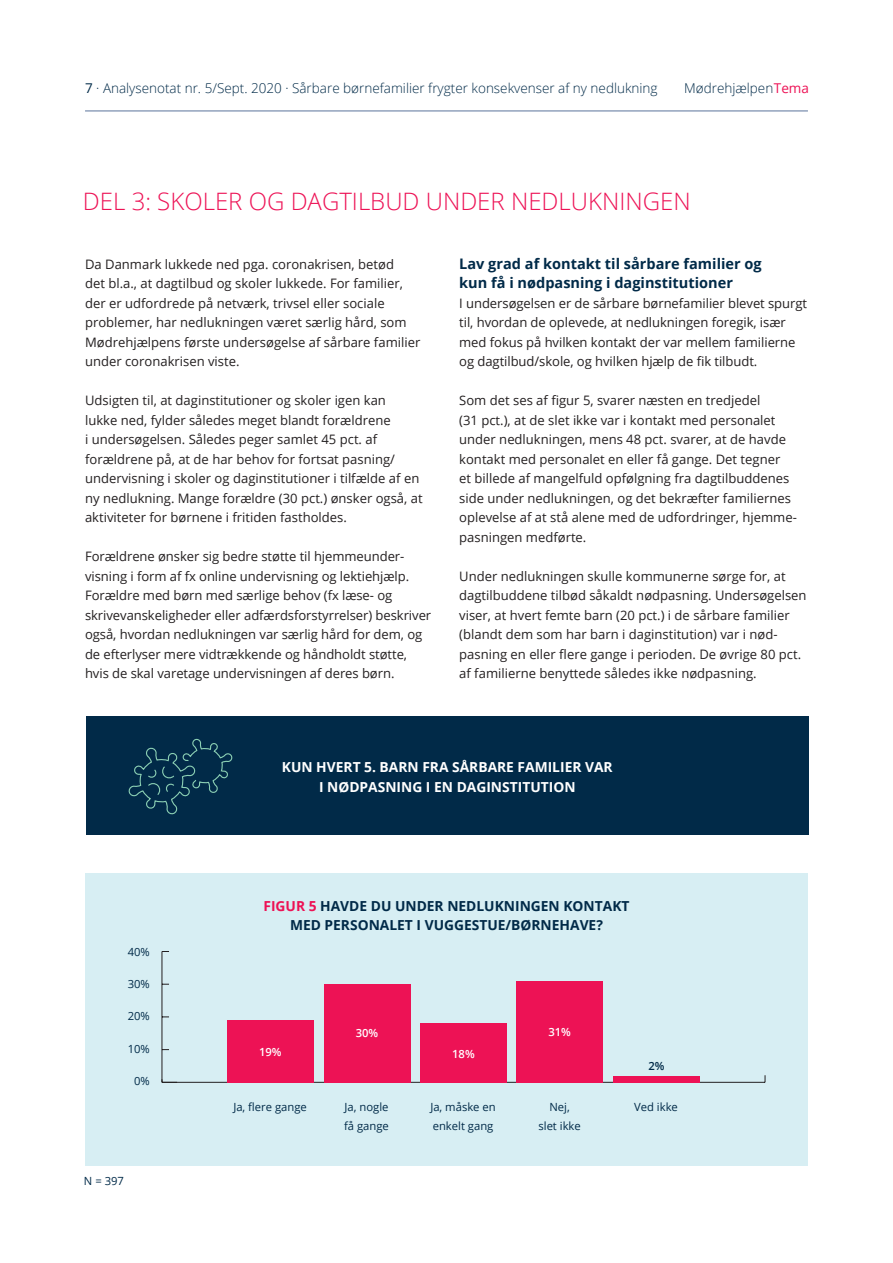
<style>
.page{position:relative;width:893px;height:1263px;background:#fff}
.page>*{position:absolute;margin:0;border:0;box-sizing:border-box;transform-origin:0 0}
.Temamanchet{font:300 24px "Open Sans";color:#ed1255}
.Afsnitsrubrikker{font:700 14.55px/19.5px "Open Sans";color:#012a48}
.Figurtitler{font:700 13.8px "Open Sans";color:#012a48}
.Highlight_facts{font:700 13.8px "Open Sans";color:#fff}
.t1{font:300 13.5px "Open Sans";color:#012a48}
.Brødtekst_8_7_13{font:13.05px/19.5px "Open Sans";color:#231f20}
.Figurtekst{font:11.25px/19.5px "Open Sans";color:#012a48}
.Figurtal{font:600 11.25px "Open Sans";color:#fff}
.Figurtal-2{font:600 11.25px "Open Sans";color:#012a48}
.s1{font-weight:400}
.s2{font-weight:400;color:#ed1255}
.s3{color:#ed1255}
</style>
<div class="page">
<hr style="left:85px;top:111px;width:723px;height:1px;background:#5b749b">
<div style="left:85px;top:873px;width:723px;height:293px;background:#d7eef3"></div>
<div style="left:86px;top:716px;width:723px;height:119px;background:#012a48"></div>
<svg style="left:129px;top:739px;width:104px;height:75px"></svg>
<hr style="left:162px;top:1082px;width:603px;height:1px;background:#231f20">
<hr style="left:162px;top:951px;width:1px;height:131px;background:#231f20">
<svg style="left:162px;top:1079px;width:15px;height:3px"></svg>
<div style="left:613px;top:1076px;width:87px;height:6px;background:#ed1255"></div>
<div style="left:517px;top:981px;width:86px;height:101px;background:#ed1255"></div>
<div style="left:420px;top:1023px;width:87px;height:59px;background:#ed1255"></div>
<div style="left:324px;top:984px;width:86px;height:98px;background:#ed1255"></div>
<div style="left:227px;top:1020px;width:87px;height:62px;background:#ed1255"></div>
<p class="t1" style="left:85px;top:79px;width:574px"><span class="s1">7</span> · Analysenotat nr. 5/Sept. 2020 · Sårbare børnefamilier frygter konsekvenser af ny nedlukning</p>
<p class="t1" style="left:684px;top:79px;width:126px">Mødrehjælpen<span class="s2">Tema</span></p>
<p class="Temamanchet" style="left:83px;top:185px;width:609px">DEL 3: SKOLER OG DAGTILBUD UNDER NEDLUKNINGEN</p>
<p class="Brødtekst_8_7_13" style="left:85px;top:254px;width:337px">Da Danmark lukkede ned pga. coronakrisen, betød<br>det bl.a., at dagtilbud og skoler lukkede. For familier, der er udfordrede på netværk, trivsel eller sociale problemer, har nedlukningen været særlig hård, som Mødrehjælpens første undersøgelse af sårbare familier under coronakrisen viste.</p>
<p class="Brødtekst_8_7_13" style="left:85px;top:390px;width:339px">Udsigten til, at daginstitutioner og skoler igen kan<br>lukke ned, fylder således meget blandt forældrene<br>i undersøgelsen. Således peger samlet 45 pct. af forældrene på, at de har behov for fortsat pasning/ undervisning i skoler og daginstitutioner i tilfælde af en ny nedlukning. Mange forældre (30 pct.) ønsker også, at aktiviteter for børnene i fritiden fastholdes.</p>
<p class="Brødtekst_8_7_13" style="left:85px;top:546px;width:348px">Forældrene ønsker sig bedre støtte til hjemmeunder&shy;visning i form af fx online undervisning og lektiehjælp.<br>Forældre med børn med særlige behov (fx læse- og skrivevanskeligheder eller adfærdsforstyrrelser) beskriver også, hvordan nedlukningen var særlig hård for dem, og de efterlyser mere vidtrækkende og håndholdt støtte, hvis de skal varetage undervisningen af deres børn.</p>
<p class="Afsnitsrubrikker" style="left:459px;top:253px;width:304px">Lav grad af kontakt til sårbare familier og kun få i nødpasning i daginstitutioner</p>
<p class="Brødtekst_8_7_13" style="left:459px;top:293px;width:349px">I undersøgelsen er de sårbare børnefamilier blevet spurgt til, hvordan de oplevede, at nedlukningen foregik, især med fokus på hvilken kontakt der var mellem familierne og dagtilbud/skole, og hvilken hjælp de fik tilbudt.</p>
<p class="Brødtekst_8_7_13" style="left:459px;top:390px;width:339px">Som det ses af figur 5, svarer næsten en tredjedel<br>(31 pct.), at de slet ikke var i kontakt med personalet under nedlukningen, mens 48 pct. svarer, at de havde kontakt med personalet en eller få gange. Det tegner<br>et billede af mangelfuld opfølgning fra dagtilbuddenes side under nedlukningen, og det bekræfter familiernes oplevelse af at stå alene med de udfordringer, hjemme&shy;pasningen medførte.</p>
<p class="Brødtekst_8_7_13" style="left:459px;top:566px;width:349px">Under nedlukningen skulle kommunerne sørge for, at dagtilbuddene tilbød såkaldt nødpasning. Undersøgelsen viser, at hvert femte barn (20 pct.) i de sårbare familier (blandt dem som har barn i daginstitution) var i nød&shy;pasning en eller flere gange i perioden. De øvrige 80 pct. af familierne benyttede således ikke nødpasning.</p>
<p class="Highlight_facts" style="left:282px;top:757px;width:332px">KUN HVERT 5. BARN FRA SÅRBARE FAMILIER VAR</p>
<p class="Highlight_facts" style="left:319px;top:777px;width:258px">I NØDPASNING I EN DAGINSTITUTION</p>
<p class="Figurtekst" style="left:128px;top:942px;width:24px">40%</p>
<p class="Figurtekst" style="left:128px;top:974px;width:24px">30%</p>
<p class="Figurtekst" style="left:128px;top:1006px;width:24px">20%</p>
<p class="Figurtekst" style="left:128px;top:1038px;width:24px">10%</p>
<p class="Figurtekst" style="left:134px;top:1071px;width:17px">0%</p>
<p class="Figurtekst" style="left:84px;top:1171px;width:42px">N = 397</p>
<p class="Figurtitler" style="left:263px;top:896px;width:367px"><span class="s3">FIGUR 5</span> HAVDE DU UNDER NEDLUKNINGEN KONTAKT</p>
<p class="Figurtitler" style="left:290px;top:915px;width:314px">MED PERSONALET I VUGGESTUE/BØRNEHAVE?</p>
<p class="Figurtal" style="left:259px;top:1044px;width:24px">19%</p>
<p class="Figurtal" style="left:356px;top:1025px;width:24px">30%</p>
<p class="Figurtal" style="left:452px;top:1046px;width:24px">18%</p>
<p class="Figurtal" style="left:548px;top:1024px;width:24px">31%</p>
<p class="Figurtal-2" style="left:648px;top:1058px;width:18px">2%</p>
<p class="Figurtekst" style="left:233px;top:1097px;width:75px">Ja, flere gange</p>
<p class="Figurtekst" style="left:344px;top:1097px;width:46px">Ja, nogle få gange</p>
<p class="Figurtekst" style="left:430px;top:1097px;width:67px">Ja, måske en enkelt gang</p>
<p class="Figurtekst" style="left:538px;top:1097px;width:44px;text-align:center">Nej,<br>slet ikke</p>
<p class="Figurtekst" style="left:634px;top:1097px;width:45px">Ved ikke</p>
</div>
